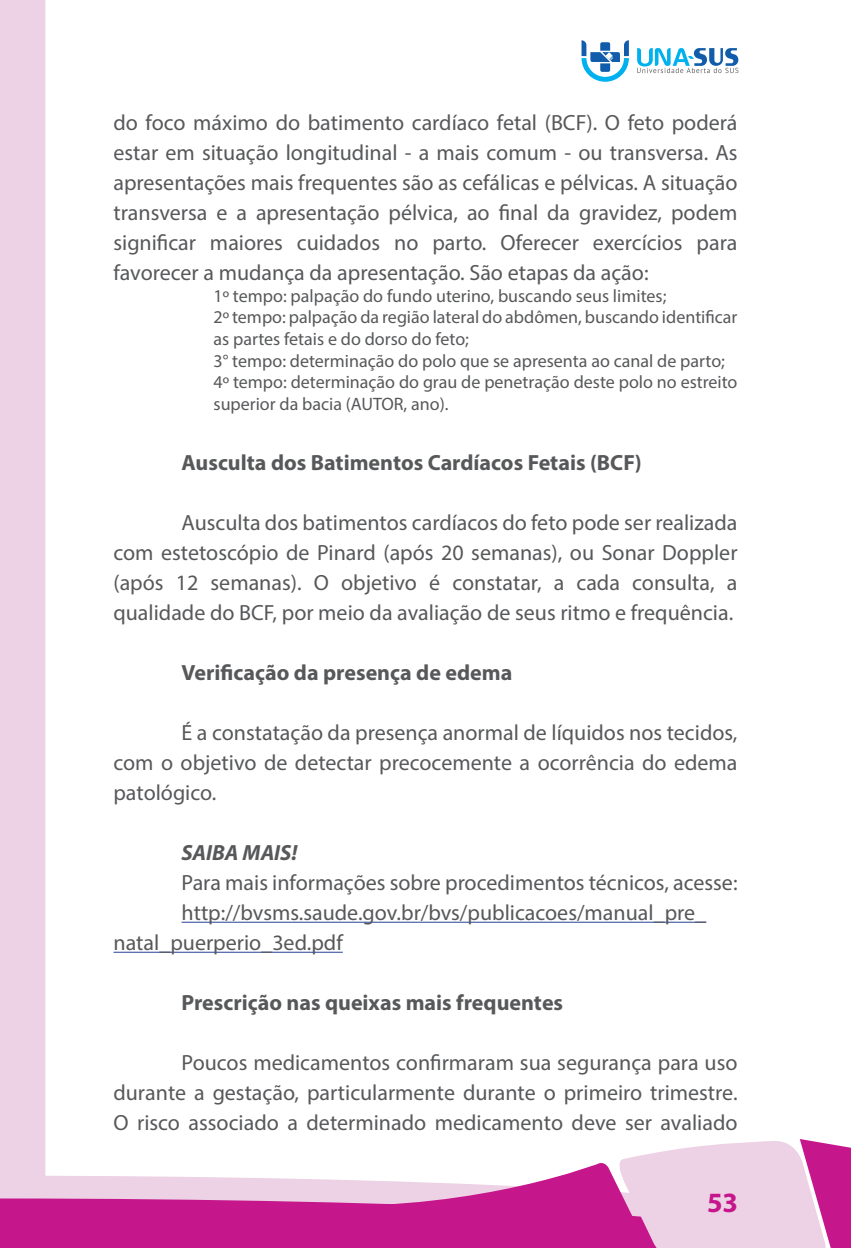
<style>
.page{position:relative;width:851px;height:1248px;background:#fff}
.page>*{position:absolute;margin:0;border:0;box-sizing:border-box;transform-origin:0 0}
.t1{font:700 28px "Myriad Pro";color:#c5168c}
.t2{font:22px/30px "Myriad Pro";color:#57585a;text-align:justify}
.t3{font:700 22px "Myriad Pro";color:#57585a}
.t4{font:italic 700 22px "Myriad Pro";color:#57585a}
.t5{font:18px/21.6px "Myriad Pro";color:#57585a}
</style>
<div class="page">
<div style="left:0;top:0;width:45px;height:1138px;background:#edd1e4"></div>
<svg style="left:0;top:1138px;width:850px;height:109px"></svg>
<svg style="left:581px;top:40px;width:47px;height:42px"></svg>
<svg style="left:637px;top:48px;width:101px;height:25px"></svg>
<hr style="left:181px;top:921px;width:525px;height:1px;background:#3853a3">
<hr style="left:113px;top:951px;width:230px;height:1px;background:#3853a3">
<p class="t2" style="left:113px;top:109px;width:625px">do foco máximo do batimento cardíaco fetal (BCF). O feto poderá estar em situação longitudinal - a mais comum - ou transversa. As apresentações mais frequentes são as cefálicas e pélvicas. A situação transversa e a apresentação pélvica, ao final da gravidez, podem significar maiores cuidados no parto. Oferecer exercícios para favorecer a mudança da apresentação. São etapas da ação:</p>
<p class="t5" style="left:213px;top:286px;width:525px">1º tempo: palpação do fundo uterino, buscando seus limites;<br>2º tempo: palpação da região lateral do abdômen, buscando identificar as partes fetais e do dorso do feto;<br>3° tempo: determinação do polo que se apresenta ao canal de parto; 4º tempo: determinação do grau de penetração deste polo no estreito superior da bacia (AUTOR, ano).</p>
<p class="t3" style="left:181px;top:454px;width:462px">Ausculta dos Batimentos Cardíacos Fetais (BCF)</p>
<p class="t2" style="left:113px;top:509px;width:625px;text-indent:68px">Ausculta dos batimentos cardíacos do feto pode ser realizada com estetoscópio de Pinard (após 20 semanas), ou Sonar Doppler (após 12 semanas). O objetivo é constatar, a cada consulta, a qualidade do BCF, por meio da avaliação de seus ritmo e frequência.</p>
<p class="t3" style="left:181px;top:664px;width:332px">Verificação da presença de edema</p>
<p class="t2" style="left:113px;top:719px;width:625px;text-indent:68px">É a constatação da presença anormal de líquidos nos tecidos, com o objetivo de detectar precocemente a ocorrência do edema patológico.</p>
<p class="t4" style="left:181px;top:844px;width:117px">SAIBA MAIS!</p>
<p class="t2" style="left:181px;top:869px;width:557px">Para mais informações sobre procedimentos técnicos, acesse:</p>
<p class="t2" style="left:181px;top:899px;width:526px">http://bvsms.saude.gov.br/bvs/publicacoes/manual_pre_</p>
<p class="t2" style="left:113px;top:929px;width:231px">natal_puerperio_3ed.pdf</p>
<p class="t3" style="left:181px;top:994px;width:383px">Prescrição nas queixas mais frequentes</p>
<p class="t2" style="left:113px;top:1049px;width:625px;text-indent:68px">Poucos medicamentos confirmaram sua segurança para uso durante a gestação, particularmente durante o primeiro trimestre.<br>O risco associado a determinado medicamento deve ser avaliado</p>
<p class="t1" style="left:707px;top:1192px;width:33px">53</p>
</div>
